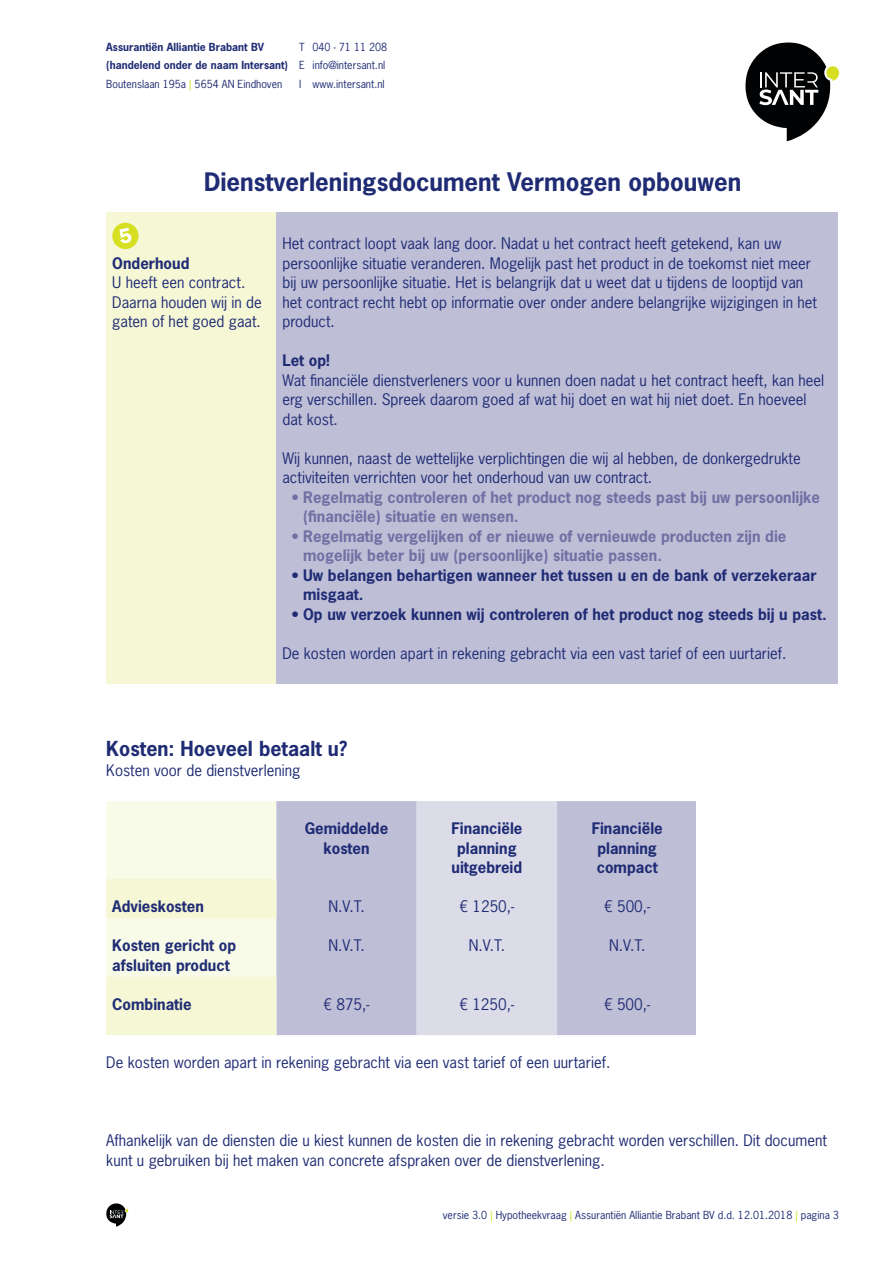
<style>
.page{position:relative;width:893px;height:1263px;background:#fff}
.page>*{position:absolute;margin:0;border:0;box-sizing:border-box;transform-origin:0 0}
.t1{font:700 24px "News Gothic Std";color:#1f2c74}
.t2{font:700 19.5px "News Gothic Std";color:#1f2c74}
.t3{font:15px/19.5px "News Gothic Std";color:#1f2c74}
.t4{font:700 15px/19.5px "News Gothic Std";color:#1f2c74;text-align:center}
.t5{font:700 15px/19.5px "News Gothic Std";color:#7070a3}
.t6{font:10.5px/18.5px "News Gothic Std";color:#1f2c74}
.t7{font:700 10.5px/18.5px "News Gothic Std";color:#1f2c74}
.s1{font-weight:400}
.s2{font-weight:400;color:#d6df21}
.s3{color:#d6df21}
</style>
<div class="page">
<svg style="left:745px;top:43px;width:94px;height:98px"></svg>
<svg style="left:106px;top:1203px;width:22px;height:24px"></svg>
<div style="left:106px;top:213px;width:170px;height:471px;background:#f5f7d5"></div>
<div style="left:276px;top:213px;width:562px;height:471px;background:#bfbed7"></div>
<div style="left:276px;top:801px;width:141px;height:234px;background:#bfbed7"></div>
<svg style="left:417px;top:801px;width:279px;height:234px;background:#cdcde0"></svg>
<svg style="left:106px;top:801px;width:170px;height:234px;background:#f7f9e0"></svg>
<svg style="left:112px;top:222px;width:27px;height:27px"></svg>
<p class="t7" style="left:106px;top:37px;width:183px">Assurantiën Alliantie Brabant BV (handelend onder de naam Intersant)<br><span class="s1">Boutenslaan 195a</span> <span class="s2">|</span> <span class="s1">5654 AN Eindhoven</span></p>
<p class="t6" style="left:299px;top:37px;width:90px">T 040 - 71 11 208<br>E info@intersant.nl<br>I www.intersant.nl</p>
<h1 class="t1" style="left:204px;top:166px;width:539px">Dienstverleningsdocument Vermogen opbouwen</h1>
<p class="t4" style="left:112px;top:253px;width:79px">Onderhoud</p>
<p class="t3" style="left:112px;top:272px;width:151px">U heeft een contract.<br>Daarna houden wij in de gaten of het goed gaat.</p>
<p class="t3" style="left:282px;top:233px;width:536px">Het contract loopt vaak lang door. Nadat u het contract heeft getekend, kan uw persoonlijke situatie veranderen. Mogelijk past het product in de toekomst niet meer bij uw persoonlijke situatie. Het is belangrijk dat u weet dat u tijdens de looptijd van het contract recht hebt op informatie over onder andere belangrijke wijzigingen in het product.</p>
<p class="t4" style="left:282px;top:350px;width:49px">Let op!</p>
<p class="t3" style="left:282px;top:370px;width:543px">Wat financiële dienstverleners voor u kunnen doen nadat u het contract heeft, kan heel erg verschillen. Spreek daarom goed af wat hij doet en wat hij niet doet. En hoeveel dat kost.</p>
<p class="t3" style="left:282px;top:448px;width:520px">Wij kunnen, naast de wettelijke verplichtingen die wij al hebben, de donkergedrukte activiteiten verrichten voor het onderhoud van uw contract.</p>
<p class="t5" style="left:303px;top:487px;width:518px;text-indent:-11px">• Regelmatig controleren of het product nog steeds past bij uw persoonlijke (financiële) situatie en wensen.</p>
<p class="t5" style="left:303px;top:526px;width:485px;text-indent:-11px">• Regelmatig vergelijken of er nieuwe of vernieuwde producten zijn die mogelijk beter bij uw (persoonlijke) situatie passen.</p>
<p class="t4" style="left:303px;top:565px;width:515px;text-align:left;text-indent:-11px">• Uw belangen behartigen wanneer het tussen u en de bank of verzekeraar misgaat.</p>
<p class="t4" style="left:292px;top:604px;width:536px">• Op uw verzoek kunnen wij controleren of het product nog steeds bij u past.</p>
<p class="t3" style="left:282px;top:643px;width:506px">De kosten worden apart in rekening gebracht via een vast tarief of een uurtarief.</p>
<h2 class="t2" style="left:106px;top:736px;width:243px">Kosten: Hoeveel betaalt u?</h2>
<p class="t3" style="left:106px;top:760px;width:196px">Kosten voor de dienstverlening</p>
<p class="t4" style="left:305px;top:818px;width:85px">Gemiddelde kosten</p>
<p class="t4" style="left:451px;top:818px;width:72px">Financiële planning uitgebreid</p>
<p class="t4" style="left:592px;top:818px;width:72px">Financiële planning compact</p>
<p class="t4" style="left:112px;top:896px;width:93px">Advieskosten</p>
<p class="t3" style="left:328px;top:896px;width:38px">N.V.T.</p>
<p class="t3" style="left:459px;top:896px;width:56px">€ 1250,-</p>
<p class="t3" style="left:604px;top:896px;width:48px">€ 500,-</p>
<p class="t4" style="left:112px;top:935px;width:125px;text-align:left">Kosten gericht op afsluiten product</p>
<p class="t3" style="left:328px;top:935px;width:38px">N.V.T.</p>
<p class="t3" style="left:469px;top:935px;width:38px">N.V.T.</p>
<p class="t3" style="left:609px;top:935px;width:38px">N.V.T.</p>
<p class="t4" style="left:112px;top:994px;width:81px">Combinatie</p>
<p class="t3" style="left:323px;top:994px;width:48px">€ 875,-</p>
<p class="t3" style="left:459px;top:994px;width:56px">€ 1250,-</p>
<p class="t3" style="left:604px;top:994px;width:48px">€ 500,-</p>
<p class="t3" style="left:106px;top:1052px;width:506px">De kosten worden apart in rekening gebracht via een vast tarief of een uurtarief.</p>
<p class="t3" style="left:106px;top:1130px;width:722px">Afhankelijk van de diensten die u kiest kunnen de kosten die in rekening gebracht worden verschillen. Dit document kunt u gebruiken bij het maken van concrete afspraken over de dienstverlening.</p>
<p class="t6" style="left:443px;top:1205px;width:398px">versie 3.0 <span class="s3">|</span> Hypotheekvraag <span class="s3">|</span> Assurantiën Alliantie Brabant BV d.d. 12.01.2018 <span class="s3">|</span> pagina 3</p>
</div>
